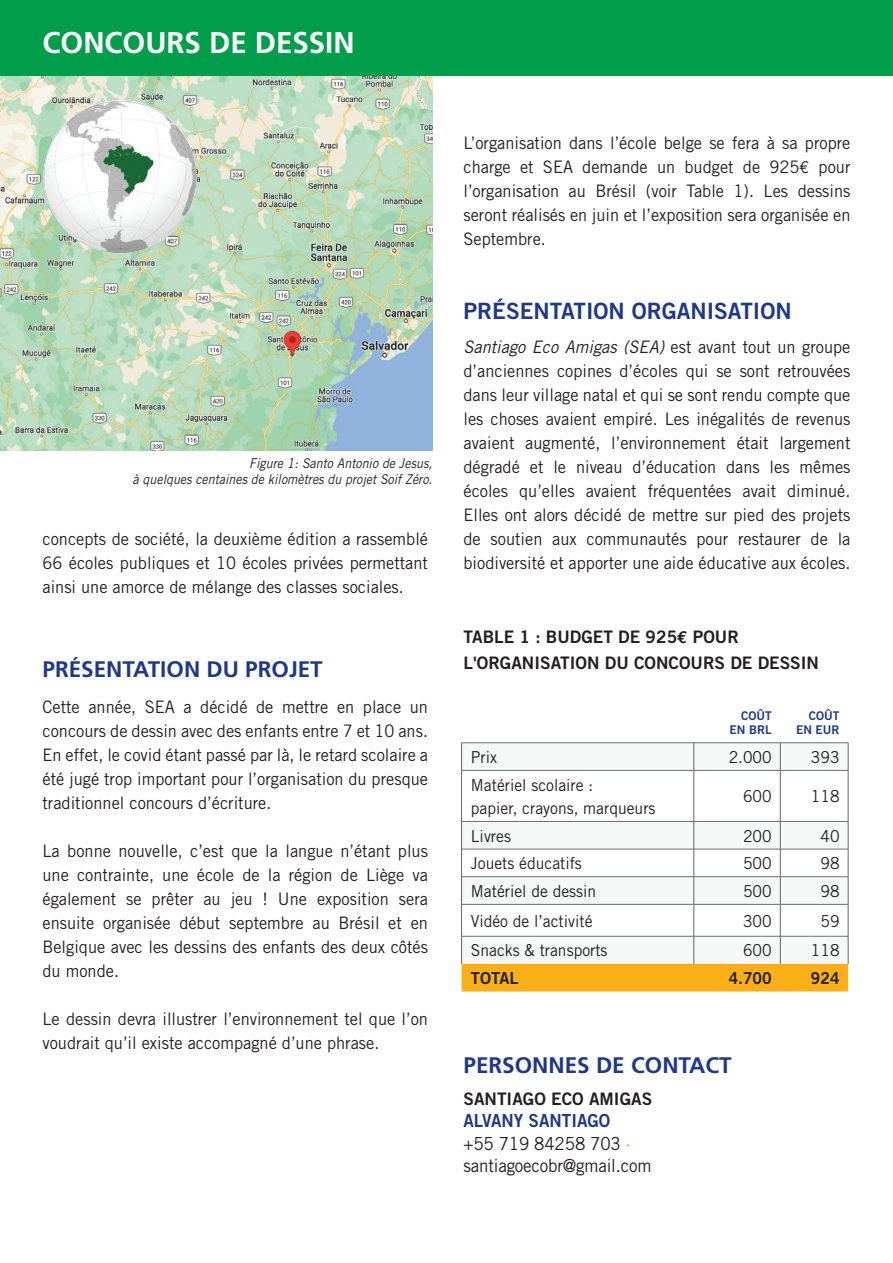
<style>
.page{position:relative;width:893px;height:1263px;background:#fff}
.page>*{position:absolute;margin:0;border:0;box-sizing:border-box;transform-origin:0 0}
.t1{font:700 30px "Frutiger";color:#fff}
.t2{font:700 22.5px "Frutiger";color:#1f3887}
.t3{font:22.5px "Trade Gothic Bold Two";color:#1f3887}
.t4{font:18px/22.5px "Trade Gothic";letter-spacing:-.01em;color:#231f20;scale:.94 1}
.t5{font:18px "Trade Gothic Bold Two";color:#1f3887;scale:.95 1}
.t6{font:17.25px/24px "Trade Gothic";color:#231f20;text-align:justify;scale:.95 1}
.t7{font:17.25px/25.5px "Trade Gothic Bold Two";color:#231f20}
.t8{font:16.5px/22.5px "Trade Gothic";color:#231f20;scale:.95 1}
.t9{font:16.5px "Trade Gothic Bold Two";color:#231f20;scale:.95 1}
.t10{font:16.5px "Trade Gothic Bold Two";color:#231f20}
.t11{font:italic 13.5px/16.2px "Trade Gothic";color:#231f20;text-align:right;scale:.92 1}
.t12{font:12px/14.4px "Trade Gothic Bold Two";color:#1f3887;text-align:right}
.s1{font-family:"Euro Mono"}
.s2{font-style:italic}
.s3{font-family:"Euro Mono";font-weight:700}
.s4{color:#faaf18}
</style>
<div class="page">
<img style="left:0;top:75px;width:432px;height:375px">
<img style="left:44px;top:100px;width:153px;height:153px;border-radius:76px">
<hr style="left:892px;top:44px;width:1px;height:1219px;background:#94afbd">
<div style="left:0;top:0;width:893px;height:75px;background:#009e4b"></div>
<svg style="left:462px;top:743px;width:386px;height:193px"></svg>
<hr style="left:461px;top:742px;width:233px;height:1px;background:#6c6d70">
<hr style="left:694px;top:742px;width:86px;height:1px;background:#6c6d70">
<hr style="left:780px;top:742px;width:68px;height:1px;background:#6c6d70">
<hr style="left:462px;top:770px;width:232px;height:1px;background:#6c6d70">
<hr style="left:694px;top:770px;width:86px;height:1px;background:#6c6d70">
<hr style="left:780px;top:770px;width:68px;height:1px;background:#6c6d70">
<hr style="left:462px;top:821px;width:232px;height:1px;background:#6c6d70">
<hr style="left:694px;top:821px;width:86px;height:1px;background:#6c6d70">
<hr style="left:780px;top:821px;width:68px;height:1px;background:#6c6d70">
<hr style="left:462px;top:849px;width:232px;height:1px;background:#6c6d70">
<hr style="left:694px;top:849px;width:86px;height:1px;background:#6c6d70">
<hr style="left:780px;top:849px;width:68px;height:1px;background:#6c6d70">
<hr style="left:462px;top:876px;width:232px;height:1px;background:#6c6d70">
<hr style="left:694px;top:876px;width:86px;height:1px;background:#6c6d70">
<hr style="left:780px;top:876px;width:68px;height:1px;background:#6c6d70">
<hr style="left:462px;top:904px;width:232px;height:1px;background:#6c6d70">
<hr style="left:694px;top:904px;width:86px;height:1px;background:#6c6d70">
<hr style="left:780px;top:904px;width:68px;height:1px;background:#6c6d70">
<svg style="left:461px;top:743px;width:1px;height:27px"></svg>
<svg style="left:694px;top:743px;width:1px;height:27px"></svg>
<svg style="left:780px;top:743px;width:1px;height:27px"></svg>
<svg style="left:848px;top:743px;width:1px;height:27px"></svg>
<hr style="left:461px;top:770px;width:1px;height:51px;background:#636366">
<hr style="left:694px;top:770px;width:1px;height:51px;background:#636366">
<hr style="left:780px;top:770px;width:1px;height:51px;background:#636366">
<hr style="left:848px;top:770px;width:1px;height:51px;background:#636366">
<svg style="left:461px;top:821px;width:1px;height:83px"></svg>
<svg style="left:694px;top:822px;width:1px;height:82px"></svg>
<svg style="left:780px;top:821px;width:1px;height:83px"></svg>
<svg style="left:848px;top:821px;width:1px;height:83px"></svg>
<hr style="left:461px;top:904px;width:1px;height:32px;background:#636366">
<hr style="left:694px;top:904px;width:1px;height:32px;background:#636366">
<hr style="left:780px;top:904px;width:1px;height:32px;background:#636366">
<hr style="left:848px;top:904px;width:1px;height:32px;background:#636366">
<svg style="left:461px;top:936px;width:388px;height:55px"></svg>
<hr style="left:892px;top:1188px;width:1px;height:75px;background:#faaf18">
<h1 class="t1" style="left:43px;top:25px;width:314px">CONCOURS DE DESSIN</h1>
<p class="t11" style="left:133px;top:455px;width:327px">Figure 1: Santo Antonio de Jesus,<br>à quelques centaines de kilomètres du projet Soif Zéro.</p>
<p class="t6" style="left:43px;top:527px;width:407px">concepts de société, la deuxième édition a rassemblé 66 écoles publiques et 10 écoles privées permettant ainsi une amorce de mélange des classes sociales.</p>
<h2 class="t2" style="left:43px;top:656px;width:282px">PRÉSENTATION DU PROJET</h2>
<p class="t6" style="left:43px;top:695px;width:407px">Cette année, SEA a décidé de mettre en place un concours de dessin avec des enfants entre 7 et 10 ans.<br>En effet, le covid étant passé par là, le retard scolaire a été jugé trop important pour l’organisation du presque traditionnel concours d’écriture.</p>
<p class="t6" style="left:43px;top:839px;width:407px">La bonne nouvelle, c’est que la langue n’étant plus une contrainte, une école de la région de Liège va également se prêter au jeu ! Une exposition sera ensuite organisée début septembre au Brésil et en Belgique avec les dessins des enfants des deux côtés du monde.</p>
<p class="t6" style="left:43px;top:1007px;width:407px">Le dessin devra illustrer l’environnement tel que l’on voudrait qu’il existe accompagné d’une phrase.</p>
<p class="t6" style="left:463px;top:131px;width:409px">L’organisation dans l’école belge se fera à sa propre charge et SEA demande un budget de 925<span class="s1">€</span> pour l’organisation au Brésil (voir Table 1). Les dessins seront réalisés en juin et l’exposition sera organisée en Septembre.</p>
<h2 class="t3" style="left:463px;top:297px;width:330px">PRÉSENTATION ORGANISATION</h2>
<p class="t6" style="left:463px;top:335px;width:409px"><span class="s2">Santiago Eco Amigas (SEA)</span> est avant tout un groupe d’anciennes copines d’écoles qui se sont retrouvées dans leur village natal et qui se sont rendu compte que les choses avaient empiré. Les inégalités de revenus avaient augmenté, l’environnement était largement dégradé et le niveau d’éducation dans les mêmes écoles qu’elles avaient fréquentées avait diminué.<br>Elles ont alors décidé de mettre sur pied des projets de soutien aux communautés pour restaurer de la biodiversité et apporter une aide éducative aux écoles.</p>
<p class="t7" style="left:463px;top:624px;width:357px">TABLE 1 : BUDGET DE 925<span class="s3">€</span> POUR<br>L'ORGANISATION DU CONCOURS DE DESSIN</p>
<p class="t12" style="left:729px;top:708px;width:44px">COÛT<br>EN BRL</p>
<p class="t12" style="left:796px;top:708px;width:45px">COÛT<br>EN EUR</p>
<p class="t8" style="left:471px;top:746px;width:29px">Prix</p>
<p class="t8" style="left:729px;top:746px;width:47px">2.000</p>
<p class="t8" style="left:811px;top:746px;width:32px">393</p>
<p class="t8" style="left:471px;top:774px;width:196px">Matériel scolaire :<br>papier, crayons, marqueurs</p>
<p class="t8" style="left:743px;top:785px;width:32px">600</p>
<p class="t8" style="left:811px;top:785px;width:32px">118</p>
<p class="t8" style="left:471px;top:824px;width:44px">Livres</p>
<p class="t8" style="left:743px;top:824px;width:32px">200</p>
<p class="t8" style="left:820px;top:824px;width:22px">40</p>
<p class="t8" style="left:471px;top:852px;width:118px">Jouets éducatifs</p>
<p class="t8" style="left:743px;top:852px;width:32px">500</p>
<p class="t8" style="left:820px;top:852px;width:22px">98</p>
<p class="t8" style="left:471px;top:880px;width:133px">Matériel de dessin</p>
<p class="t8" style="left:743px;top:880px;width:32px">500</p>
<p class="t8" style="left:820px;top:880px;width:22px">98</p>
<p class="t8" style="left:471px;top:909px;width:130px">Vidéo de l’activité</p>
<p class="t8" style="left:743px;top:909px;width:32px">300</p>
<p class="t8" style="left:820px;top:909px;width:22px">59</p>
<p class="t8" style="left:471px;top:939px;width:145px">Snacks &amp; transports</p>
<p class="t8" style="left:743px;top:939px;width:32px">600</p>
<p class="t8" style="left:811px;top:939px;width:32px">118</p>
<p class="t10" style="left:471px;top:968px;width:49px">TOTAL</p>
<p class="t9" style="left:729px;top:968px;width:47px">4.700</p>
<p class="t9" style="left:811px;top:968px;width:32px">924</p>
<h2 class="t2" style="left:463px;top:1052px;width:270px">PERSONNES DE CONTACT</h2>
<p class="t7" style="left:463px;top:1085px;width:190px">SANTIAGO ECO AMIGAS</p>
<p class="t5" style="left:463px;top:1109px;width:156px">ALVANY SANTIAGO</p>
<p class="t4" style="left:463px;top:1132px;width:201px">+55 719 84258 703 <span class="s4">· </span>santiagoecobr@gmail.com</p>
</div>
